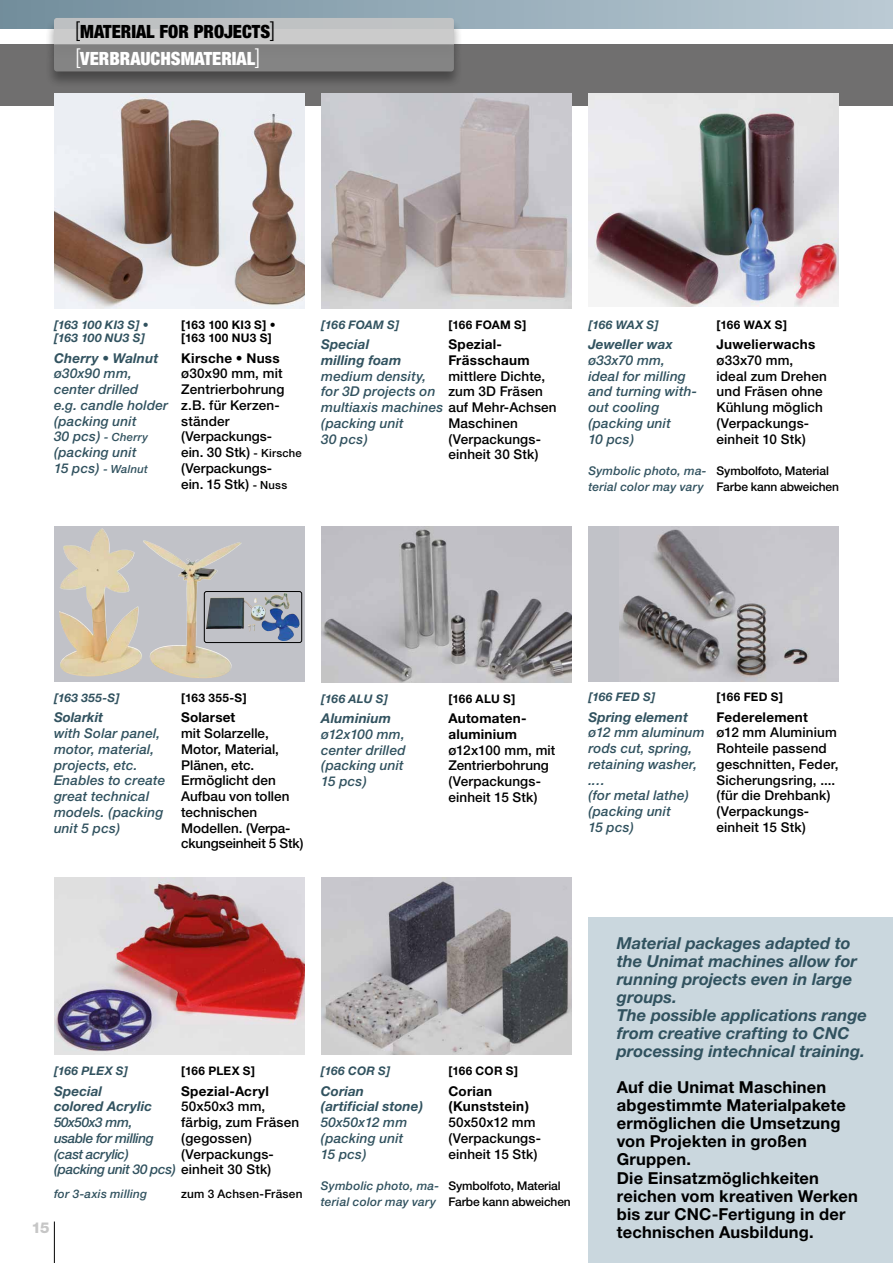
<style>
.page{position:relative;width:893px;height:1263px;background:#fff}
.page>*{position:absolute;margin:0;border:0;box-sizing:border-box;transform-origin:0 0}
.t1{font:900 condensed 18.3px/26.7px "Helvetica Neue";color:#000}
.t2{font:700 16.5px/18px "Helvetica Neue";letter-spacing:.01em;color:#000}
.t3{font:italic 700 16.5px/18px "Helvetica Neue";color:#31525f}
.t4{font:800 15px "Helvetica Neue";color:#c6c6c6}
.t5{font:500 13.5px/15.8px "Helvetica Neue";letter-spacing:.01em;color:#000}
.t6{font:italic 500 13.5px/15.8px "Helvetica Neue";letter-spacing:.015em;color:#31525f}
.t7{font:italic 700 13.5px/15.8px "Helvetica Neue";letter-spacing:.01em;color:#31525f}
.t8{font:700 13.5px/15.8px "Helvetica Neue";letter-spacing:.02em;color:#000}
.t9{font:italic 500 13.5px/15.8px "Helvetica Neue";letter-spacing:-.025em;color:#31525f}
.t10{font:500 12px/15.8px "Helvetica Neue";letter-spacing:-.01em;color:#000}
.t11{font:italic 500 12px/15.8px "Helvetica Neue";letter-spacing:.015em;color:#31525f}
.t12{font:italic 700 11.85px/13.5px "Helvetica Neue";letter-spacing:.02em;color:#31525f}
.t13{font:700 11.85px/13.5px "Helvetica Neue";letter-spacing:.02em;color:#000}
.t14{font:500 11.85px "Helvetica Neue";letter-spacing:.02em;color:#000}
.t15{font:italic 500 11.85px "Helvetica Neue";letter-spacing:.02em;color:#31525f}
.t16{font:italic 500 11.25px "Helvetica Neue";letter-spacing:.025em;color:#31525f}
.s1{font-weight:300;font-size:21.9px}
.s2{font-weight:300;font-size:21.9px;color:#fff}
.s3{color:#fff}
.s4{font-size:13.5px}
.s5{font-size:11.25px}
.s6{font-style:normal;color:#000}
</style>
<div class="page">
<div style="left:588px;top:917px;width:305px;height:346px;background:#cad7de"></div>
<hr style="left:54px;top:1221px;width:1px;height:42px;background:#000">
<div style="left:0;top:0;width:893px;height:29px;background:linear-gradient(to right,#728d9c,#bacad4)"></div>
<div style="left:0;top:45px;width:893px;height:61px;background:#706f6f"></div>
<div style="left:45px;top:17px;width:418px;height:45px;background:#000;opacity:.4"></div>
<div style="left:45px;top:44px;width:418px;height:45px;background:#000;opacity:.4"></div>
<svg style="left:54px;top:18px;width:400px;height:53px;background:#a4a4a4"></svg>
<img style="left:321px;top:527px;width:251px;height:155px">
<img style="left:588px;top:94px;width:251px;height:213px">
<img style="left:321px;top:94px;width:251px;height:214px">
<img style="left:54px;top:878px;width:251px;height:177px">
<svg style="left:54px;top:526px;width:250px;height:155px;background:#c0bfc0"></svg>
<div style="left:588px;top:526px;width:251px;height:155px;background:#c1c2c8"></div>
<img style="left:619px;top:529px;width:203px;height:148px">
<img style="left:54px;top:94px;width:251px;height:214px">
<img style="left:321px;top:878px;width:251px;height:177px">
<img style="left:59px;top:528px;width:128px;height:149px">
<img style="left:206px;top:593px;width:84px;height:36px">
<div style="left:204px;top:591px;width:98px;height:52px;border:1px solid #000;border-radius:2px"></div>
<h1 class="t1" style="left:75px;top:18px;width:202px"><span class="s1">[</span>MATERIAL FOR PROJECTS<span class="s1">] </span><span class="s2">[</span><span class="s3">VERBRAUCHSMATERIAL</span><span class="s2">]</span></h1>
<p class="t12" style="left:54px;top:318px;width:96px">[163 100 KI3 S] • [163 100 NU3 S]</p>
<p class="t7" style="left:54px;top:350px;width:106px">Cherry • Walnut</p>
<p class="t6" style="left:54px;top:366px;width:116px">ø30x90 mm, center drilled<br>e.g. candle holder (packing unit</p>
<p class="t16" style="left:54px;top:431px;width:96px"><span class="s4">30 pcs)</span> - Cherry</p>
<p class="t6" style="left:54px;top:444px;width:84px">(packing unit</p>
<p class="t16" style="left:54px;top:462px;width:95px"><span class="s4">15 pcs)</span> - Walnut</p>
<p class="t13" style="left:181px;top:318px;width:96px">[163 100 KI3 S] • [163 100 NU3 S]</p>
<p class="t8" style="left:181px;top:350px;width:100px">Kirsche • Nuss</p>
<p class="t5" style="left:181px;top:366px;width:122px">ø30x90 mm, mit<br>Zentrierbohrung z.B. für Kerzen&shy;ständer (Verpackungs-<br>ein. 30 Stk) <span class="s5">- Kirsche </span>(Verpackungs-<br>ein. 15 Stk) <span class="s5">- Nuss</span></p>
<p class="t12" style="left:321px;top:318px;width:80px">[166 FOAM S]</p>
<p class="t7" style="left:321px;top:336px;width:82px">Special milling foam</p>
<p class="t6" style="left:321px;top:368px;width:237px">medium density,<br>for 3D projects on<br>multiaxis machines <span class="s6">auf Mehr-Achsen </span>(packing unit<br>30 pcs)</p>
<p class="t13" style="left:448px;top:318px;width:80px">[166 FOAM S]</p>
<p class="t8" style="left:448px;top:336px;width:83px">Spezial-<br>Frässchaum</p>
<p class="t5" style="left:448px;top:368px;width:98px">mittlere Dichte, zum 3D Fräsen</p>
<p class="t5" style="left:448px;top:415px;width:94px">Maschinen (Verpackungs&shy;einheit 30 Stk)</p>
<p class="t12" style="left:588px;top:318px;width:72px">[166 WAX S]</p>
<p class="t7" style="left:588px;top:336px;width:86px">Jeweller wax</p>
<p class="t6" style="left:588px;top:352px;width:110px">ø33x70 mm, ideal for milling and turning with&shy;out cooling (packing unit<br>10 pcs)</p>
<p class="t11" style="left:588px;top:463px;width:120px">Symbolic photo, ma&shy;terial color may vary</p>
<p class="t13" style="left:716px;top:318px;width:72px">[166 WAX S]</p>
<p class="t8" style="left:716px;top:336px;width:100px">Juwelierwachs</p>
<p class="t5" style="left:716px;top:352px;width:112px">ø33x70 mm, ideal zum Drehen und Fräsen ohne<br>Kühlung möglich (Verpackungs&shy;einheit 10 Stk)</p>
<p class="t10" style="left:716px;top:463px;width:124px">Symbolfoto, Material<br>Farbe kann abweichen</p>
<p class="t12" style="left:54px;top:691px;width:67px">[163 355-S]</p>
<p class="t7" style="left:54px;top:709px;width:51px">Solarkit</p>
<p class="t6" style="left:54px;top:725px;width:113px">with Solar panel, motor, material, projects, etc.<br>Enables to create great technical models. (packing unit 5 pcs)</p>
<p class="t13" style="left:181px;top:691px;width:67px">[163 355-S]</p>
<p class="t8" style="left:181px;top:709px;width:56px">Solarset</p>
<p class="t5" style="left:181px;top:725px;width:124px">mit Solarzelle,<br>Motor, Material,<br>Plänen, etc.<br>Ermöglicht den<br>Aufbau von tollen technischen<br>Modellen. (Verpa&shy;ckungseinheit 5 Stk)</p>
<p class="t12" style="left:321px;top:691px;width:68px">[166 ALU S]</p>
<p class="t7" style="left:321px;top:710px;width:71px">Aluminium</p>
<p class="t6" style="left:321px;top:726px;width:86px">ø12x100 mm, center drilled (packing unit<br>15 pcs)</p>
<p class="t13" style="left:448px;top:691px;width:68px">[166 ALU S]</p>
<p class="t8" style="left:448px;top:710px;width:80px">Automaten&shy;aluminium</p>
<p class="t5" style="left:448px;top:742px;width:108px">ø12x100 mm, mit<br>Zentrierbohrung (Verpackungs&shy;einheit 15 Stk)</p>
<p class="t12" style="left:588px;top:690px;width:68px">[166 FED S]</p>
<p class="t7" style="left:588px;top:708px;width:101px">Spring element</p>
<p class="t6" style="left:588px;top:724px;width:118px">ø12 mm aluminum rods cut, spring, retaining washer, .…<br>(for metal lathe) (packing unit<br>15 pcs)</p>
<p class="t13" style="left:716px;top:690px;width:68px">[166 FED S]</p>
<p class="t8" style="left:716px;top:708px;width:93px">Federelement</p>
<p class="t5" style="left:716px;top:724px;width:124px">ø12 mm Aluminium<br>Rohteile passend geschnitten, Feder,<br>Sicherungsring, .... (für die Drehbank) (Verpackungs&shy;einheit 15 Stk)</p>
<p class="t13" style="left:181px;top:1064px;width:75px">[166 PLEX S]</p>
<p class="t8" style="left:181px;top:1082px;width:89px">Spezial-Acryl</p>
<p class="t5" style="left:181px;top:1098px;width:120px">50x50x3 mm, färbig, zum Fräsen (gegossen) (Verpackungs-</p>
<p class="t14" style="left:181px;top:1187px;width:123px">zum 3 Achsen-Fräsen</p>
<p class="t12" style="left:54px;top:1064px;width:76px">[166 PLEX S]</p>
<p class="t7" style="left:54px;top:1082px;width:99px">Special colored Acrylic</p>
<p class="t9" style="left:54px;top:1114px;width:219px">50x50x3 mm,<br>usable for milling<br>(cast acrylic)<br>(packing unit 30 pcs) <span class="s6">einheit 30 Stk)</span></p>
<p class="t15" style="left:54px;top:1187px;width:95px">for 3-axis milling</p>
<p class="t4" style="left:31px;top:1218px;width:20px">15</p>
<p class="t12" style="left:321px;top:1064px;width:71px">[166 COR S]</p>
<p class="t7" style="left:321px;top:1082px;width:104px">Corian (artificial stone)</p>
<p class="t6" style="left:321px;top:1114px;width:88px">50x50x12 mm (packing unit<br>15 pcs)</p>
<p class="t11" style="left:321px;top:1178px;width:120px">Symbolic photo, ma&shy;terial color may vary</p>
<p class="t13" style="left:448px;top:1064px;width:71px">[166 COR S]</p>
<p class="t8" style="left:448px;top:1082px;width:82px">Corian (Kunststein)</p>
<p class="t5" style="left:448px;top:1114px;width:94px">50x50x12 mm (Verpackungs&shy;einheit 15 Stk)</p>
<p class="t10" style="left:448px;top:1178px;width:124px">Symbolfoto, Material<br>Farbe kann abweichen</p>
<p class="t3" style="left:617px;top:934px;width:252px">Material packages adapted to the Unimat machines allow for running projects even in large groups.<br>The possible applications range from creative crafting to CNC processing intechnical training.</p>
<p class="t2" style="left:617px;top:1078px;width:243px">Auf die Unimat Maschinen abgestimmte Materialpakete ermöglichen die Umsetzung von Projekten in großen<br>Gruppen.<br>Die Einsatzmöglichkeiten reichen vom kreativen Werken bis zur CNC-Fertigung in der technischen Ausbildung.</p>
</div>
